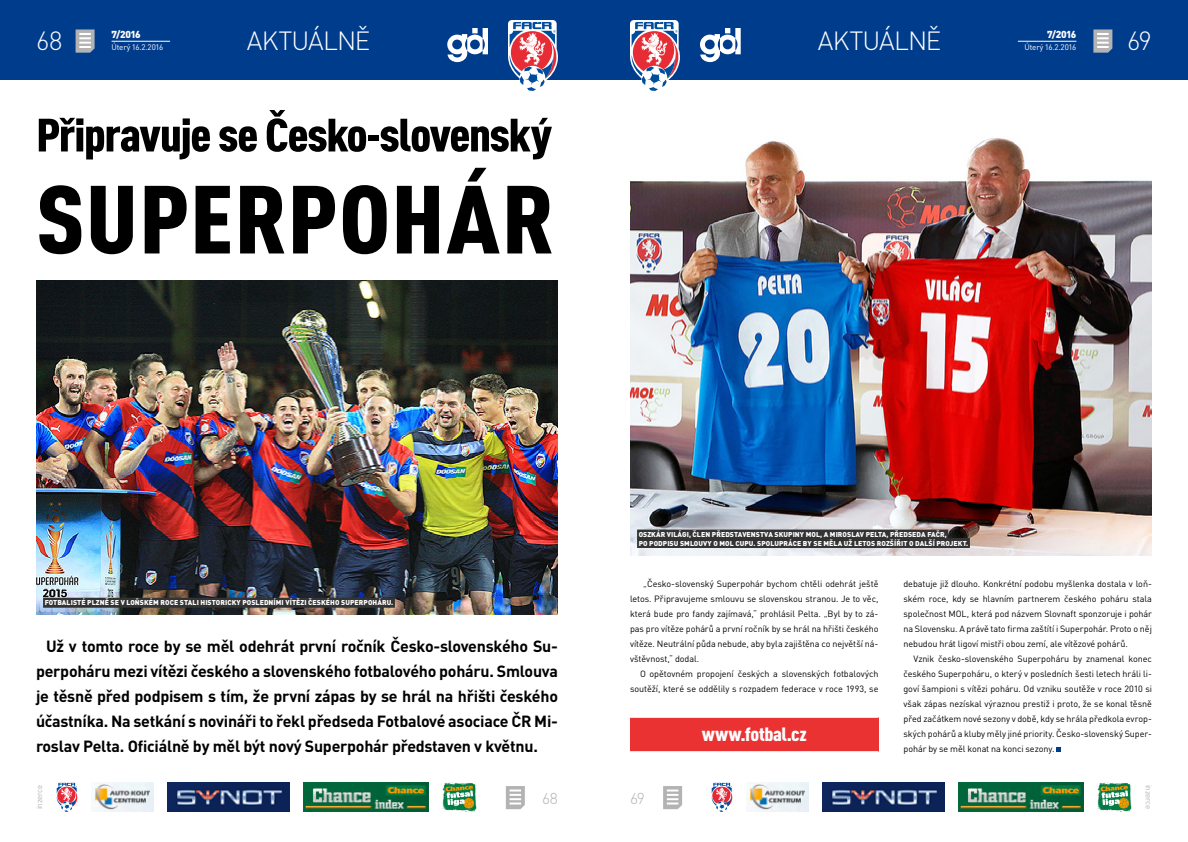
<style>
.page{position:relative;width:1188px;height:842px;background:#fff}
.page>*{position:absolute;margin:0;border:0;box-sizing:border-box;transform-origin:0 0}
.t1{font:900 condensed 95px "DIN Pro";letter-spacing:.01em;color:#000;scale:1.1 1}
.t2{font:900 condensed 46px "DIN Pro";letter-spacing:-.035em;color:#000;scale:1.1 1}
.t3{font:300 26px "DIN Pro";letter-spacing:-.03em;color:#fff}
.t4{font:900 condensed 19px "DIN Pro";letter-spacing:-.02em;color:#fff;scale:1.1 1}
.t5{font:700 16px/25px "DIN Pro";letter-spacing:-.015em;color:#000;text-align:justify}
.t6{font:300 15.6px "DIN Pro";color:#b3b3b3}
.t7{font:900 10px "DIN Pro";letter-spacing:-.055em;color:#fff}
.t8{font:9px/15px "DIN Pro";letter-spacing:-.01em;color:#000;text-align:justify}
.t9{font:8px "DIN Pro";letter-spacing:-.03em;color:#fff}
.t10{font:8px "DIN Pro";letter-spacing:-.025em;color:#b3b3b3}
.t11{font:900 7px/8.4px "DIN Pro";letter-spacing:.01em;color:#fff}
</style>
<div class="page">
<div style="left:594px;top:0;width:594px;height:80px;background:#003c8c"></div>
<div style="left:0;top:0;width:594px;height:80px;background:#003c8c"></div>
<svg style="left:700px;top:28px;width:41px;height:34px"></svg>
<svg style="left:1093px;top:29px;width:19px;height:24px"></svg>
<svg style="left:447px;top:28px;width:41px;height:34px"></svg>
<svg style="left:76px;top:29px;width:19px;height:24px"></svg>
<svg style="left:663px;top:786px;width:19px;height:23px"></svg>
<svg style="left:506px;top:786px;width:19px;height:23px"></svg>
<svg style="left:508px;top:20px;width:50px;height:71px"></svg>
<svg style="left:630px;top:20px;width:50px;height:71px"></svg>
<img style="left:56px;top:782px;width:21px;height:30px">
<img style="left:91px;top:782px;width:62px;height:30px">
<img style="left:303px;top:782px;width:125px;height:30px">
<img style="left:712px;top:782px;width:21px;height:30px">
<img style="left:442px;top:782px;width:34px;height:30px">
<img style="left:1098px;top:782px;width:34px;height:30px">
<img style="left:167px;top:782px;width:122px;height:30px">
<img style="left:747px;top:782px;width:62px;height:30px">
<img style="left:959px;top:782px;width:125px;height:30px">
<img style="left:823px;top:782px;width:122px;height:30px">
<hr style="left:1018px;top:41px;width:58px;height:1px;background:#fff">
<hr style="left:112px;top:41px;width:58px;height:1px;background:#fff">
<div style="left:630px;top:717px;width:248px;height:35px;background:#eb3232"></div>
<hr style="left:630px;top:717px;width:248px;height:1px;background:#e6e6e6">
<hr style="left:630px;top:751px;width:248px;height:1px;background:#e6e6e6">
<img style="left:630px;top:138px;width:522px;height:417px">
<div style="left:637px;top:530px;width:311px;height:10px;background:#333"></div>
<div style="left:637px;top:538px;width:333px;height:10px;background:#333"></div>
<svg style="left:1057px;top:747px;width:4px;height:5px"></svg>
<img style="left:36px;top:280px;width:522px;height:335px">
<div style="left:43px;top:598px;width:352px;height:10px;background:#333"></div>
<h3 class="t3" style="left:36px;top:23px;width:28px">68</h3>
<p class="t7" style="left:112px;top:28px;width:31px">7/2016</p>
<p class="t9" style="left:112px;top:42px;width:53px">Úterý 16.2.2016</p>
<h3 class="t3" style="left:247px;top:23px;width:125px">AKTUÁLNĚ</h3>
<h3 class="t3" style="left:818px;top:23px;width:125px">AKTUÁLNĚ</h3>
<p class="t7" style="left:1047px;top:28px;width:31px">7/2016</p>
<p class="t9" style="left:1025px;top:42px;width:53px">Úterý 16.2.2016</p>
<h3 class="t3" style="left:1127px;top:23px;width:26px">69</h3>
<h2 class="t2" style="left:36px;top:106px;width:471px">Připravuje se Česko-slovenský</h2>
<h1 class="t1" style="left:36px;top:160px;width:473px">SUPERPOHÁR</h1>
<p class="t11" style="left:639px;top:530px;width:331px">OSZKÁR VILÁGI, ČLEN PŘEDSTAVENSTVA SKUPINY MOL, A MIROSLAV PELTA, PŘEDSEDA FAČR,<br>PO PODPISU SMLOUVY O MOL CUPU. SPOLUPRÁCE BY SE MĚLA UŽ LETOS ROZŠÍŘIT O DALŠÍ PROJEKT.</p>
<p class="t11" style="left:45px;top:598px;width:350px">FOTBALISTÉ PLZNĚ SE V LOŇSKÉM ROCE STALI HISTORICKY POSLEDNÍMI VÍTĚZI ČESKÉHO SUPERPOHÁRU.</p>
<p class="t5" style="left:36px;top:633px;width:524px;text-indent:10px">Už v tomto roce by se měl odehrát první ročník Česko-slovenského Su&shy;perpoháru mezi vítězi českého a slovenského fotbalového poháru. Smlouva je těsně před podpisem s tím, že první zápas by se hrál na hřišti českého účastníka. Na setkání s novináři to řekl předseda Fotbalové asociace ČR Mi&shy;roslav Pelta. Oficiálně by měl být nový Superpohár představen v květnu.</p>
<p class="t8" style="left:630px;top:576px;width:250px;text-indent:13px">„Česko-slovenský Superpohár bychom chtěli odehrát ještě letos. Připravujeme smlouvu se slovenskou stranou. Je to věc, která bude pro fandy zajímavá,“ prohlásil Pelta. „Byl by to zá&shy;pas pro vítěze pohárů a první ročník by se hrál na hřišti českého vítěze. Neutrální půda nebude, aby byla zajištěna co největší ná&shy;vštěvnost,“ dodal.</p>
<p class="t8" style="left:630px;top:666px;width:250px;text-align:right">O opětovném propojení českých a slovenských fotbalových soutěží, které se oddělily s rozpadem federace v roce 1993, se</p>
<h3 class="t4" style="left:702px;top:722px;width:97px">www.fotbal.cz</h3>
<p class="t10" style="left:34px;top:809px;width:26px;rotate:-90deg">inzerce</p>
<h3 class="t6" style="left:542px;top:787px;width:17px">68</h3>
<h3 class="t6" style="left:630px;top:787px;width:16px">69</h3>
<p class="t8" style="left:904px;top:576px;width:250px">debatuje již dlouho. Konkrétní podobu myšlenka dostala v loň&shy;ském roce, kdy se hlavním partnerem českého poháru stala společnost MOL, která pod názvem Slovnaft sponzoruje i pohár na Slovensku. A právě tato firma zaštítí i Superpohár. Proto o něj nebudou hrát ligoví mistři obou zemí, ale vítězové pohárů.</p>
<p class="t8" style="left:904px;top:651px;width:250px;text-indent:10px">Vznik česko-slovenského Superpoháru by znamenal konec českého Superpoháru, o který v posledních šesti letech hráli li&shy;goví šampioni s vítězi poháru. Od vzniku soutěže v roce 2010 si však zápas nezískal výraznou prestiž i proto, že se konal těsně před začátkem nové sezony v době, kdy se hrála předkola evrop&shy;ských pohárů a kluby měly jiné priority. Česko-slovenský Super&shy;pohár by se měl konat na konci sezony.</p>
<p class="t10" style="left:1154px;top:785px;width:26px;rotate:90deg">inzerce</p>
</div>
